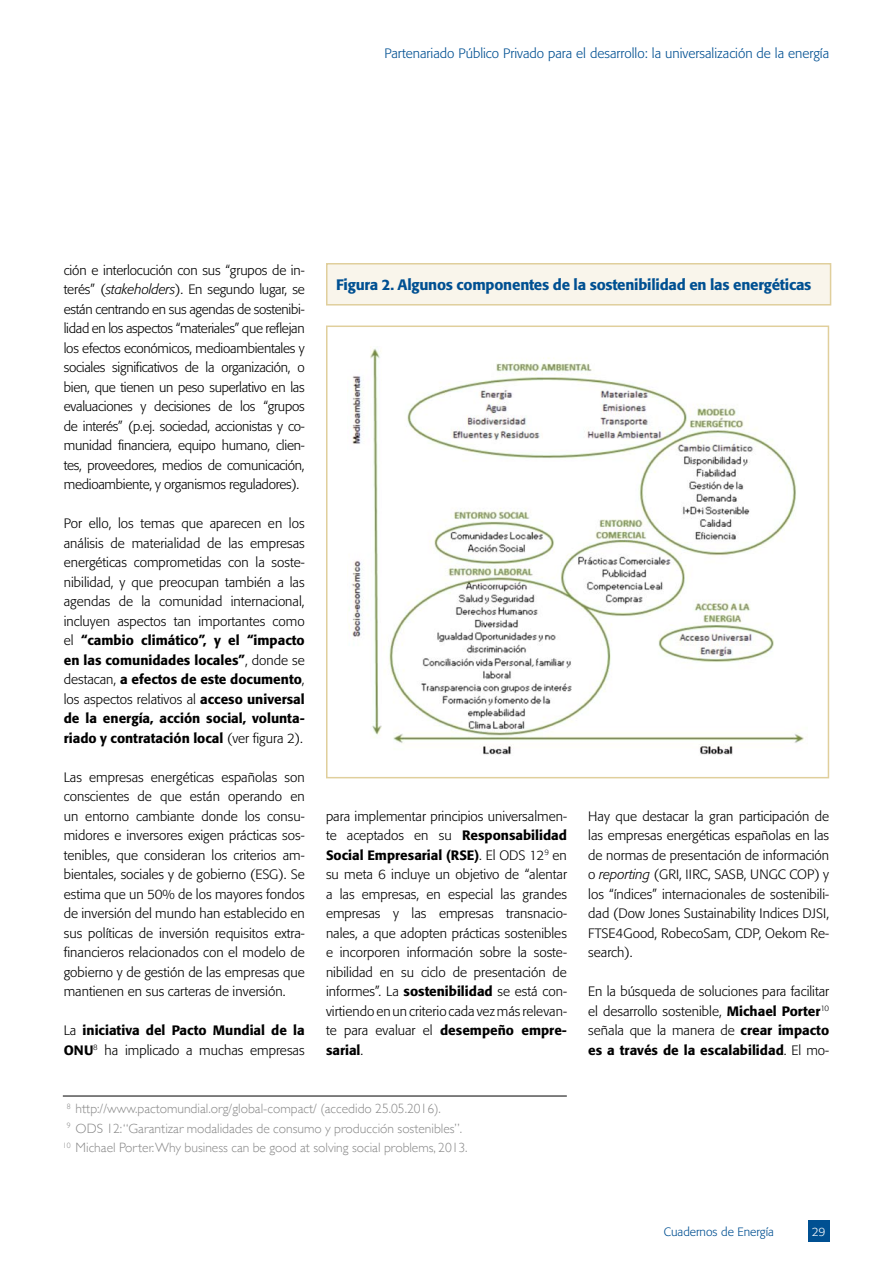
<style>
.page{position:relative;width:893px;height:1263px;background:#fff}
.page>*{position:absolute;margin:0;border:0;box-sizing:border-box;transform-origin:0 0}
.t1{font:500 15px "Formata";letter-spacing:-.015em;color:#005092}
.t2{font:300 13.5px/19.5px "Formata";color:#000;text-align:justify}
.t3{font:300 13.5px/19.5px "Gill Sans";color:#878787}
.t4{font:300 13.5px "Formata";color:#005092}
.t5{font:500 13.5px/19.6px "Formata";color:#000}
.t6{font:300 12px "Formata";color:#005092}
.t7{font:300 12px "Formata";color:#fff}
.s1{font-style:italic}
.s2{font-weight:500}
.s3{font-weight:300}
</style>
<div class="page">
<div style="left:808px;top:1220px;width:21px;height:22px;background:#005092"></div>
<div style="left:326px;top:325px;width:503px;height:453px;background:#fff;border:2px solid #e0cf9c"></div>
<div style="left:327px;top:264px;width:504px;height:41px;background:#f9f5eb"></div>
<div style="left:326px;top:263px;width:505px;height:43px;border:2px solid #e0cf9c"></div>
<hr style="left:63px;top:1096px;width:504px;height:1px;background:#000">
<img style="left:349px;top:347px;width:455px;height:408px">
<p class="t4" style="left:384px;top:46px;width:446px">Partenariado Público Privado para el desarrollo: la universalización de la energía</p>
<p class="t2" style="left:64px;top:260px;width:242px">ción e interlocución con sus “grupos de in&shy;terés” (<span class="s1">stakeholders</span>). En segundo lugar, se están centrando en sus agendas de sostenibi&shy;lidad en los aspectos “materiales” que reflejan los efectos económicos, medioambientales y sociales significativos de la organización, o bien, que tienen un peso superlativo en las evaluaciones y decisiones de los “grupos de interés” (p.ej. sociedad, accionistas y co&shy;munidad financiera, equipo humano, clien&shy;tes, proveedores, medios de comunicación, medioambiente, y organismos reguladores).</p>
<p class="t2" style="left:64px;top:514px;width:242px">Por ello, los temas que aparecen en los análisis de materialidad de las empresas energéticas comprometidas con la soste&shy;nibilidad, y que preocupan también a las agendas de la comunidad internacional, incluyen aspectos tan importantes como el <span class="s2">“cambio climático”, y el “impacto en las comunidades locales”</span>, donde se destacan, <span class="s2">a efectos de este documento</span>, los aspectos relativos al <span class="s2">acceso universal de la energía, acción social, volunta&shy;riado y contratación local</span> (ver figura 2).</p>
<p class="t2" style="left:64px;top:767px;width:242px">Las empresas energéticas españolas son conscientes de que están operando en un entorno cambiante donde los consu&shy;midores e inversores exigen prácticas sos&shy;tenibles, que consideran los criterios am&shy;bientales, sociales y de gobierno (ESG). Se estima que un 50% de los mayores fondos de inversión del mundo han establecido en sus políticas de inversión requisitos extra&shy;financieros relacionados con el modelo de gobierno y de gestión de las empresas que mantienen en sus carteras de inversión.</p>
<p class="t5" style="left:64px;top:1020px;width:242px"><span class="s3">La</span> iniciativa del Pacto Mundial de la<br>ONU<sup>8</sup> <span class="s3">ha implicado a muchas empresas</span></p>
<p class="t1" style="left:336px;top:276px;width:477px">Figura 2. Algunos componentes de la sostenibilidad en las energéticas</p>
<p class="t2" style="left:326px;top:806px;width:242px">para implementar principios universalmen&shy;te aceptados en su <span class="s2">Responsabilidad Social Empresarial (RSE)</span>. El ODS 12<sup>9</sup> en su meta 6 incluye un objetivo de “alentar a las empresas, en especial las grandes empresas y las empresas transnacio&shy;nales, a que adopten prácticas sostenibles e incorporen información sobre la soste&shy;nibilidad en su ciclo de presentación de informes”. La <span class="s2">sostenibilidad</span> se está con&shy;virtiendo en un criterio cada vez más relevan&shy;te para evaluar el <span class="s2">desempeño empre&shy;sarial</span>.</p>
<p class="t2" style="left:588px;top:806px;width:242px">Hay que destacar la gran participación de las empresas energéticas españolas en las de normas de presentación de información o <span class="s1">reporting</span> (GRI, IIRC, SASB, UNGC COP) y los “índices” internacionales de sostenibili&shy;dad (Dow Jones Sustainability Indices DJSI, FTSE4Good, RobecoSam, CDP, Oekom Re&shy;search).</p>
<p class="t2" style="left:588px;top:982px;width:242px">En la búsqueda de soluciones para facilitar el desarrollo sostenible, <span class="s2">Michael Porter</span><sup>10 </sup>señala que la manera de <span class="s2">crear impacto es a través de la escalabilidad</span>. El mo-</p>
<p class="t3" style="left:63px;top:1098px;width:406px"><sup>8</sup> http://www.pactomundial.org/global-compact/ (accedido 25.05.2016).<br><sup>9</sup> ODS 12:“Garantizar modalidades de consumo y producción sostenibles”.<br><sup>10</sup> Michael Porter.Why business can be good at solving social problems, 2013.</p>
<p class="t6" style="left:664px;top:1224px;width:112px">Cuadernos de Energía</p>
<p class="t7" style="left:812px;top:1224px;width:15px">29</p>
</div>
